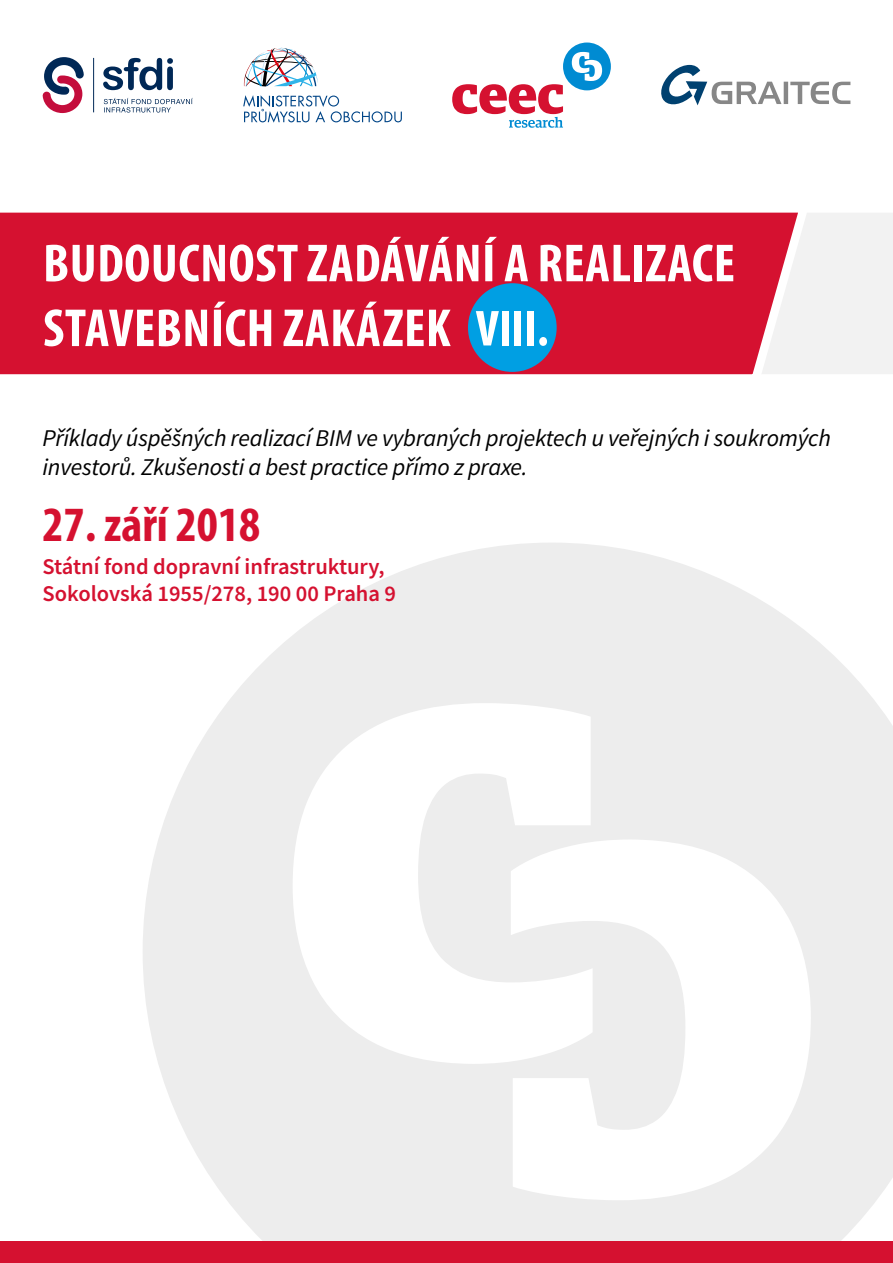
<style>
.page{position:relative;width:893px;height:1263px;background:#fff}
.page>*{position:absolute;margin:0;border:0;box-sizing:border-box;transform-origin:0 0}
.t1{font:700 condensed 54px/64.8px "Myriad Pro";letter-spacing:.01em;color:#fff}
.t2{font:700 condensed 51px "Myriad Pro";color:#fff}
.t3{font:700 condensed 49.5px "Myriad Pro";color:#d51130}
.t4{font:italic 24px/28.8px "Source Sans Pro";letter-spacing:-.01em;color:#000}
.t5{font:600 22.5px/27px "Source Sans Pro";color:#d51130}
</style>
<div class="page">
<svg style="left:143px;top:543px;width:750px;height:699px;fill:#ededed"></svg>
<svg style="left:293px;top:703px;width:300px;height:361px"></svg>
<svg style="left:511px;top:839px;width:300px;height:361px"></svg>
<div style="left:815px;top:213px;width:78px;height:161px;background:#f2f2f2"></div>
<div style="left:0;top:212px;width:815px;height:163px;background:#d51130"></div>
<div style="left:0;top:1242px;width:893px;height:21px;background:#d51130"></div>
<div style="left:468px;top:283px;width:89px;height:89px;background:#009fe3;border-radius:50%"></div>
<svg style="left:661px;top:65px;width:120px;height:40px"></svg>
<hr style="left:784px;top:82px;width:4px;height:22px;background:#878787">
<svg style="left:790px;top:82px;width:60px;height:22px"></svg>
<svg style="left:43px;top:57px;width:41px;height:56px"></svg>
<hr style="left:93px;top:58px;width:1px;height:54px;background:#002856">
<svg style="left:104px;top:98px;width:89px;height:15px"></svg>
<svg style="left:103px;top:58px;width:70px;height:32px"></svg>
<svg style="left:243px;top:95px;width:159px;height:28px"></svg>
<svg style="left:244px;top:48px;width:74px;height:38px"></svg>
<div style="left:563px;top:43px;width:48px;height:47px;background:#008bd2;border-radius:50%"></div>
<svg style="left:452px;top:84px;width:111px;height:44px"></svg>
<svg style="left:572px;top:52px;width:30px;height:29px"></svg>
<h1 class="t1" style="left:43px;top:230px;width:693px">BUDOUCNOST ZADÁVÁNÍ A REALIZACE<br>STAVEBNÍCH ZAKÁZEK</h1>
<h2 class="t2" style="left:476px;top:297px;width:74px">VIII.</h2>
<p class="t4" style="left:43px;top:424px;width:790px">Příklady úspěšných realizací BIM ve vybraných projektech u veřejných i soukromých investorů. Zkušenosti a best practice přímo z praxe.</p>
<h3 class="t3" style="left:43px;top:493px;width:219px">27. září 2018</h3>
<p class="t5" style="left:43px;top:553px;width:355px">Státní fond dopravní infrastruktury,<br>Sokolovská 1955/278, 190 00 Praha 9</p>
</div>
